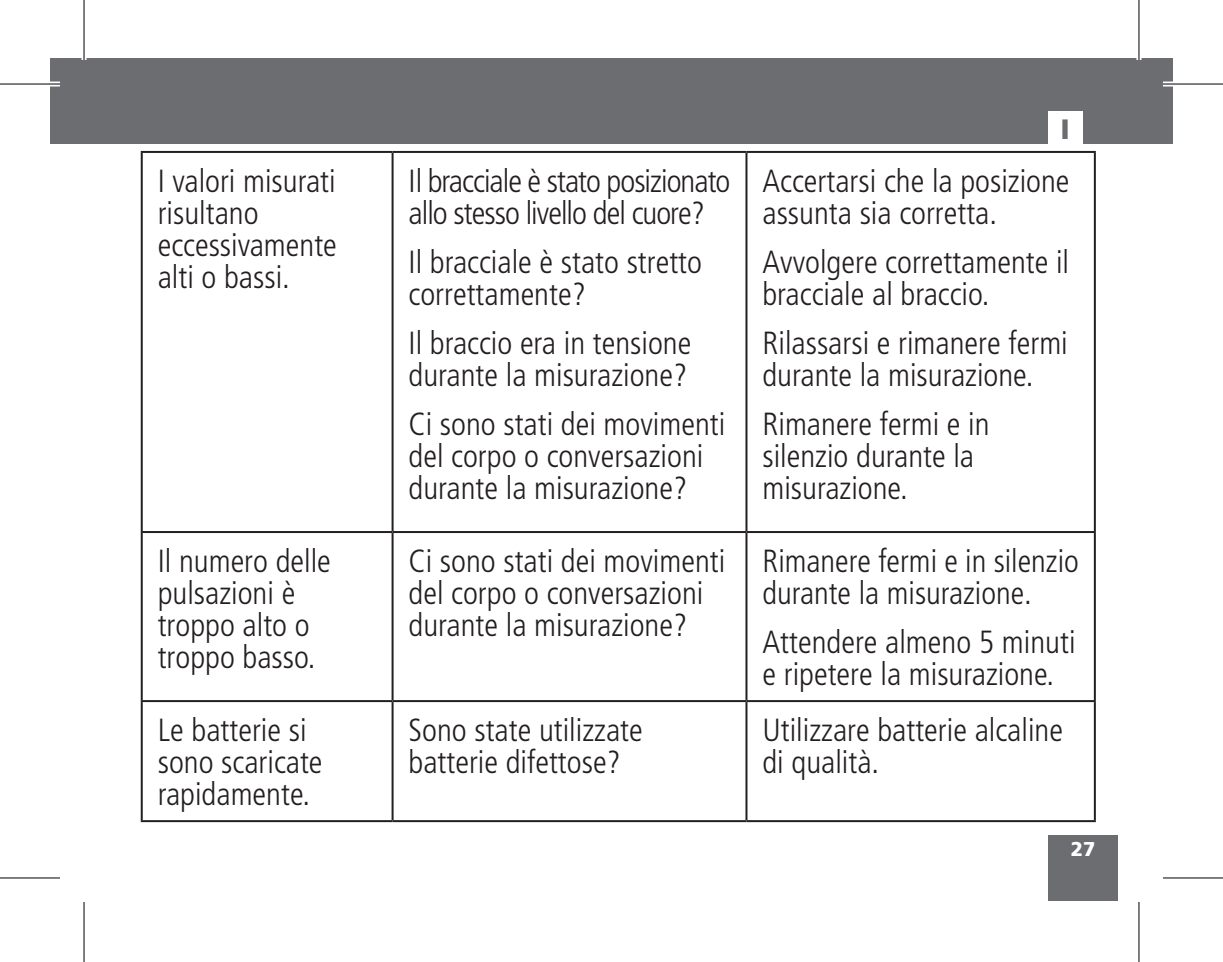
<style>
.page{position:relative;width:1223px;height:962px;background:#fff}
.page>*{position:absolute;margin:0;border:0;box-sizing:border-box;transform-origin:0 0}
.t1{font:300 condensed 32px/32px "Frutiger LT Std";color:#231f20}
.t2{font:300 condensed 32px/32px "Frutiger LT Std";letter-spacing:-.03em;color:#231f20}
.t3{font:900 28px "Frutiger LT Std";color:#6c6d70}
.t4{font:900 20px "Frutiger LT Std";color:#fff}
</style>
<div class="page">
<div style="left:1048px;top:835px;width:70px;height:65px;background:#6c6d70"></div>
<div style="left:84px;top:58px;width:1089px;height:86px;background:#6c6d70"></div>
<div style="left:50px;top:58px;width:34px;height:86px;background:#6c6d70"></div>
<hr style="left:141px;top:151px;width:251px;height:2px;background:#231f20">
<hr style="left:141px;top:153px;width:2px;height:378px;background:#231f20">
<hr style="left:392px;top:151px;width:354px;height:2px;background:#231f20">
<hr style="left:391px;top:153px;width:2px;height:378px;background:#231f20">
<hr style="left:746px;top:151px;width:349px;height:2px;background:#231f20">
<hr style="left:745px;top:153px;width:2px;height:378px;background:#231f20">
<hr style="left:1093px;top:153px;width:2px;height:378px;background:#231f20">
<hr style="left:141px;top:531px;width:251px;height:2px;background:#231f20">
<hr style="left:141px;top:533px;width:2px;height:167px;background:#231f20">
<hr style="left:392px;top:531px;width:354px;height:2px;background:#231f20">
<hr style="left:391px;top:533px;width:2px;height:167px;background:#231f20">
<hr style="left:746px;top:531px;width:349px;height:2px;background:#231f20">
<hr style="left:745px;top:533px;width:2px;height:167px;background:#231f20">
<hr style="left:1093px;top:533px;width:2px;height:167px;background:#231f20">
<hr style="left:141px;top:700px;width:251px;height:2px;background:#231f20">
<hr style="left:141px;top:702px;width:2px;height:118px;background:#231f20">
<hr style="left:392px;top:700px;width:354px;height:2px;background:#231f20">
<hr style="left:391px;top:702px;width:2px;height:118px;background:#231f20">
<hr style="left:746px;top:700px;width:349px;height:2px;background:#231f20">
<hr style="left:745px;top:702px;width:2px;height:118px;background:#231f20">
<hr style="left:1093px;top:702px;width:2px;height:118px;background:#231f20">
<hr style="left:141px;top:820px;width:251px;height:2px;background:#231f20">
<hr style="left:392px;top:820px;width:354px;height:2px;background:#231f20">
<hr style="left:746px;top:820px;width:349px;height:2px;background:#231f20">
<div style="left:1048px;top:111px;width:34px;height:34px;background:#fff"></div>
<div style="left:0;top:81px;width:60px;height:5px;background:#fff"></div>
<div style="left:1162px;top:81px;width:60px;height:5px;background:#fff"></div>
<svg style="left:0;top:878px;width:60px;height:1px"></svg>
<svg style="left:1163px;top:878px;width:59px;height:1px"></svg>
<hr style="left:82px;top:0;width:4px;height:60px;background:#fff">
<svg style="left:1136px;top:0;width:5px;height:60px"></svg>
<svg style="left:1139px;top:902px;width:1px;height:60px"></svg>
<hr style="left:0;top:83px;width:60px;height:2px;background:#000">
<hr style="left:1162px;top:83px;width:60px;height:2px;background:#000">
<hr style="left:0;top:877px;width:60px;height:1px;background:#000">
<hr style="left:1162px;top:877px;width:60px;height:1px;background:#000">
<hr style="left:83px;top:0;width:2px;height:60px;background:#000">
<hr style="left:83px;top:902px;width:2px;height:60px;background:#000">
<hr style="left:1138px;top:0;width:1px;height:60px;background:#000">
<hr style="left:1138px;top:902px;width:1px;height:60px;background:#000">
<p class="t1" style="left:158px;top:165px;width:181px">I valori misurati risultano eccessivamente alti o bassi.</p>
<p class="t2" style="left:408px;top:165px;width:323px">Il bracciale è stato posizionato allo stesso livello del cuore?</p>
<p class="t1" style="left:408px;top:246px;width:295px">Il bracciale è stato stretto correttamente?</p>
<p class="t1" style="left:408px;top:327px;width:284px">Il braccio era in tensione durante la misurazione?</p>
<p class="t1" style="left:408px;top:408px;width:318px">Ci sono stati dei movimenti del corpo o conversazioni durante la misurazione?</p>
<p class="t3" style="left:1060px;top:112px;width:11px">I</p>
<p class="t1" style="left:762px;top:165px;width:308px">Accertarsi che la posizione assunta sia corretta.</p>
<p class="t1" style="left:762px;top:246px;width:308px">Avvolgere correttamente il bracciale al braccio.</p>
<p class="t1" style="left:762px;top:327px;width:307px">Rilassarsi e rimanere fermi durante la misurazione.</p>
<p class="t1" style="left:762px;top:408px;width:228px">Rimanere fermi e in silenzio durante la misurazione.</p>
<p class="t1" style="left:158px;top:545px;width:175px">Il numero delle pulsazioni è troppo alto o troppo basso.</p>
<p class="t1" style="left:408px;top:545px;width:318px">Ci sono stati dei movimenti del corpo o conversazioni durante la misurazione?</p>
<p class="t1" style="left:762px;top:545px;width:318px">Rimanere fermi e in silenzio durante la misurazione.</p>
<p class="t1" style="left:762px;top:626px;width:314px">Attendere almeno 5 minuti e ripetere la misurazione.</p>
<p class="t1" style="left:158px;top:714px;width:166px">Le batterie si sono scaricate rapidamente.</p>
<p class="t1" style="left:408px;top:714px;width:236px">Sono state utilizzate batterie difettose?</p>
<p class="t1" style="left:762px;top:714px;width:302px">Utilizzare batterie alcaline di qualità.</p>
<p class="t4" style="left:1070px;top:836px;width:26px">27</p>
</div>
